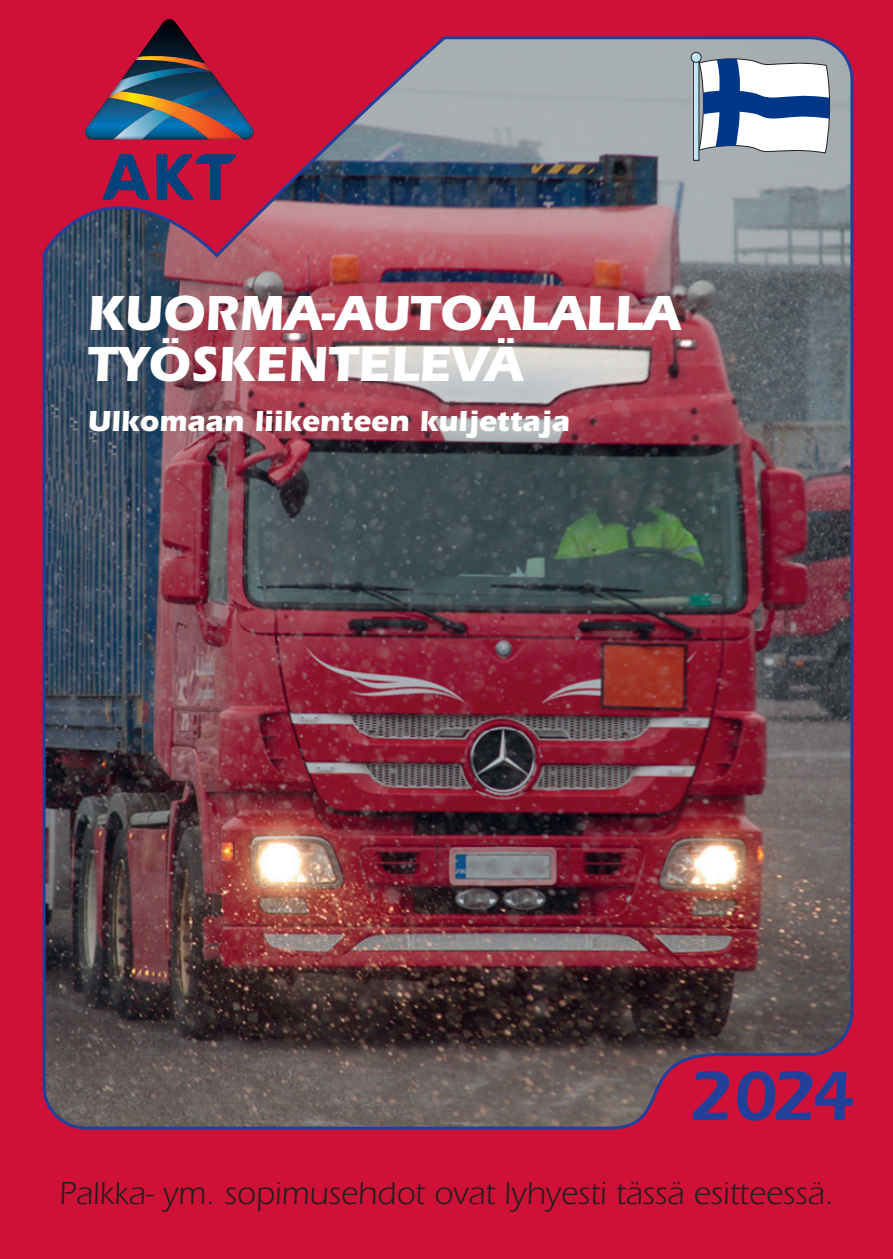
<style>
.page{position:relative;width:893px;height:1259px;background:#cf1138}
.page>*{position:absolute;margin:0;border:0;box-sizing:border-box;transform-origin:0 0}
.t1{font:600 72px "ITC Eras Std";color:#223f99}
.t2{font:700 51px/51px "ITC Eras Std";color:#fff;scale:.95 1}
.t3{font:33px "ITC Eras Std";color:#231f20}
.t4{font:700 30px "ITC Eras Std";color:#fff}
</style>
<div class="page">
<img style="left:42px;top:36px;width:812px;height:1094px">
<svg style="left:103px;top:154px;width:47px;height:46px"></svg>
<svg style="left:157px;top:154px;width:79px;height:46px"></svg>
<img style="left:138px;top:19px;width:68px;height:37px">
<img style="left:121px;top:60px;width:15px;height:8px">
<img style="left:211px;top:72px;width:11px;height:14px">
<img style="left:243px;top:93px;width:11px;height:46px">
<img style="left:85px;top:97px;width:23px;height:42px">
<img style="left:211px;top:86px;width:16px;height:5px">
<img style="left:108px;top:91px;width:135px;height:48px">
<img style="left:109px;top:68px;width:102px;height:29px">
<img style="left:136px;top:56px;width:76px;height:16px">
<svg style="left:695px;top:154px;width:4px;height:7px"></svg>
<div style="left:693px;top:58px;width:2px;height:103px;background:#fff;border:1px solid #231f20"></div>
<div style="left:691px;top:52px;width:10px;height:11px;border:1px solid #231f20;border-radius:50%"></div>
<svg style="left:692px;top:54px;width:142px;height:100px;background:#9eafc7"></svg>
<h2 class="t2" style="left:87px;top:288px;width:625px">KUORMA-AUTOALALLA<br>TYÖSKENTELEVÄ</h2>
<p class="t4" style="left:87px;top:404px;width:484px">Ulkomaan liikenteen kuljettaja</p>
<h1 class="t1" style="left:688px;top:1054px;width:169px">2024</h1>
<p class="t3" style="left:59px;top:1175px;width:776px">Palkka- ym. sopimusehdot ovat lyhyesti tässä esitteessä.</p>
</div>
